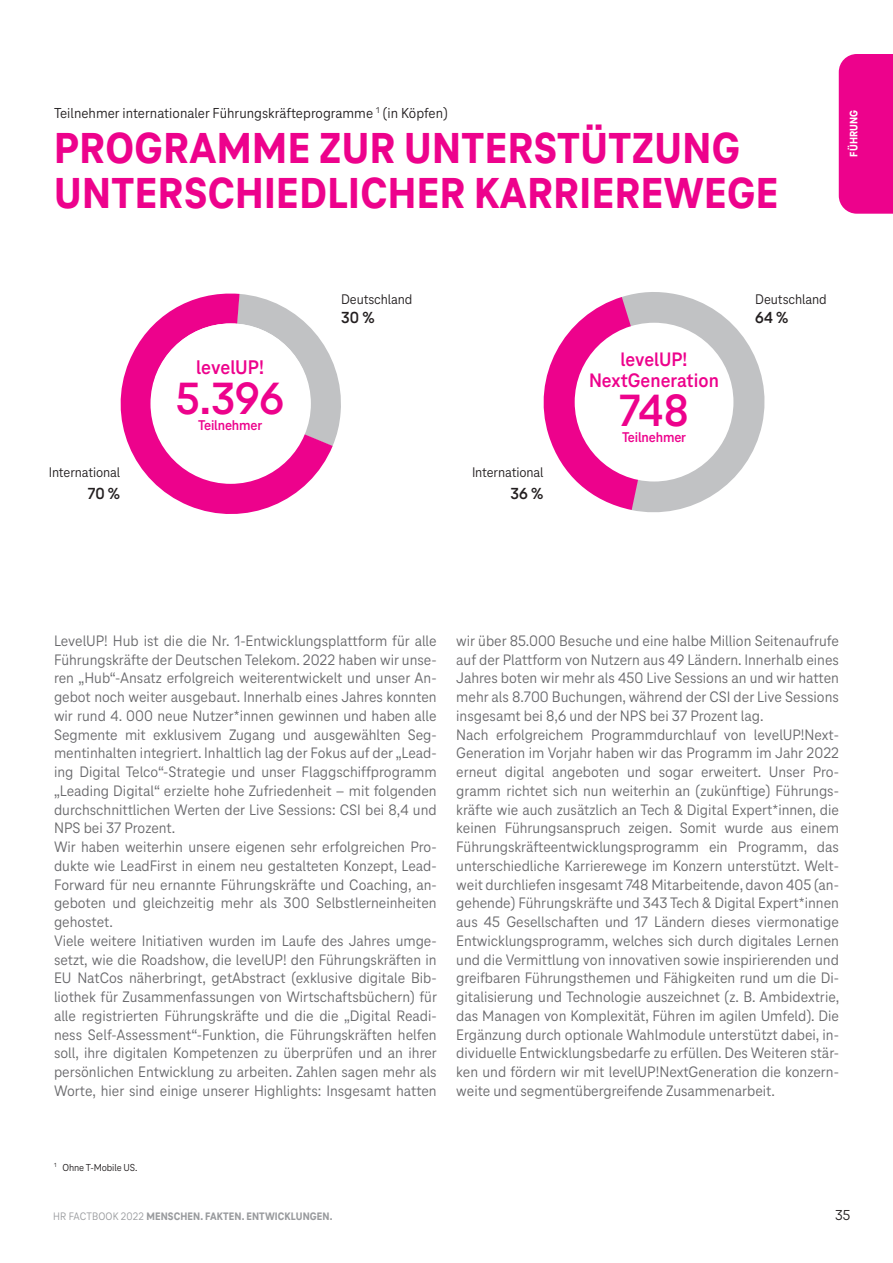
<style>
.page{position:relative;width:893px;height:1263px;background:#fff}
.page>*{position:absolute;margin:0;border:0;box-sizing:border-box;transform-origin:0 0}
.Headline_2_Zeilen{font:700 46.95px "Tele Neo";letter-spacing:-.005em;color:#ed028c}
.Headline_2_Zeilen-2{font:800 45px/45px "Tele Neo";letter-spacing:.01em;color:#ed028c}
.Headline_2_Zeilen-3{font:700 20.55px "Tele Neo";letter-spacing:-.005em;color:#ed028c}
.Headline_2_Zeilen-4{font:700 20.25px "Tele Neo";color:#ed028c}
.Headline_2_Zeilen-5{font:700 16.65px "Tele Neo";color:#231f20}
.Fließtext{font:15.75px/18.8px "Tele Neo";color:#69696c;text-align:justify}
.Headline_2_Zeilen-6{font:15px "Tele Neo";color:#231f20}
.Headline_2_Zeilen-7{font:700 14.7px "Tele Neo";letter-spacing:-.01em;color:#ed028c}
.t1{font:14.4px "Tele Neo";letter-spacing:-.005em;color:#231f20}
.t2{font:800 11.25px "Tele Neo";letter-spacing:.01em;color:#999b9e}
.t3{font:800 11.25px "Tele Neo";letter-spacing:.01em;color:#fff}
.Fließtext-2{font:10.5px "Tele Neo";letter-spacing:-.01em;color:#231f20}
.s1{font-weight:400}
</style>
<div class="page">
<div style="left:839px;top:54px;width:54px;height:160px;background:#ed028c"></div>
<svg style="left:333px;top:363px;width:8px;height:82px"></svg>
<svg style="left:120px;top:293px;width:213px;height:221px"></svg>
<svg style="left:543px;top:292px;width:222px;height:221px"></svg>
<div style="left:575px;top:323px;width:158px;height:158px;background:#fff;border-radius:50%"></div>
<div style="left:150px;top:323px;width:161px;height:161px;background:#fff;border-radius:50%"></div>
<p class="Headline_2_Zeilen-6" style="left:54px;top:104px;width:395px">Teilnehmer internationaler Führungskräfteprogramme <sup>1</sup> (in Köpfen)</p>
<p class="Headline_2_Zeilen-2" style="left:54px;top:126px;width:726px">PROGRAMME ZUR UNTERSTÜTZUNG<br>UNTERSCHIEDLICHER KARRIEREWEGE</p>
<p class="t3" style="left:848px;top:157px;width:48px;rotate:-90deg">FÜHRUNG</p>
<p class="t1" style="left:49px;top:464px;width:73px">International</p>
<p class="Headline_2_Zeilen-5" style="left:88px;top:484px;width:34px">70 %</p>
<p class="Headline_2_Zeilen-3" style="left:196px;top:356px;width:69px">levelUP!</p>
<p class="Headline_2_Zeilen" style="left:176px;top:372px;width:109px">5.396</p>
<p class="Headline_2_Zeilen-7" style="left:198px;top:417px;width:66px">Teilnehmer</p>
<p class="t1" style="left:341px;top:291px;width:73px">Deutschland</p>
<p class="Headline_2_Zeilen-5" style="left:341px;top:308px;width:35px">30 %</p>
<p class="t1" style="left:472px;top:464px;width:73px">International</p>
<p class="Headline_2_Zeilen-5" style="left:511px;top:484px;width:34px">36 %</p>
<p class="Headline_2_Zeilen-4" style="left:620px;top:348px;width:68px">levelUP!</p>
<p class="Headline_2_Zeilen-4" style="left:589px;top:369px;width:131px">NextGeneration</p>
<p class="Headline_2_Zeilen" style="left:619px;top:384px;width:71px">748</p>
<p class="Headline_2_Zeilen-7" style="left:622px;top:429px;width:66px">Teilnehmer</p>
<p class="t1" style="left:755px;top:291px;width:73px">Deutschland</p>
<p class="Headline_2_Zeilen-5" style="left:755px;top:308px;width:35px">64 %</p>
<p class="Fließtext" style="left:54px;top:631px;width:384px">LevelUP! Hub ist die die Nr. 1-Entwicklungsplattform für alle Führungskräfte der Deutschen Telekom. 2022 haben wir unse&shy;ren „Hub“-Ansatz erfolgreich weiterentwickelt und unser An&shy;gebot noch weiter ausgebaut. Innerhalb eines Jahres konnten wir rund 4. 000 neue Nutzer*innen gewinnen und haben alle Segmente mit exklusivem Zugang und ausgewählten Seg&shy;mentinhalten integriert. Inhaltlich lag der Fokus auf der „Lead&shy;ing Digital Telco“-Strategie und unser Flaggschiffprogramm „Leading Digital“ erzielte hohe Zufriedenheit – mit folgenden durchschnittlichen Werten der Live Sessions: CSI bei 8,4 und NPS bei 37 Prozent.</p>
<p class="Fließtext" style="left:54px;top:838px;width:384px">Wir haben weiterhin unsere eigenen sehr erfolgreichen Pro&shy;dukte wie LeadFirst in einem neu gestalteten Konzept, Lead-Forward für neu ernannte Führungskräfte und Coaching, an&shy;geboten und gleichzeitig mehr als 300 Selbstlerneinheiten gehostet.</p>
<p class="Fließtext" style="left:54px;top:931px;width:385px">Viele weitere Initiativen wurden im Laufe des Jahres umge&shy;setzt, wie die Roadshow, die levelUP! den Führungskräften in EU NatCos näherbringt, getAbstract (exklusive digitale Bib&shy;liothek für Zusammenfassungen von Wirtschaftsbüchern) für alle registrierten Führungskräfte und die die „Digital Readi&shy;ness Self-Assessment“-Funktion, die Führungskräften helfen soll, ihre digitalen Kompetenzen zu überprüfen und an ihrer persönlichen Entwicklung zu arbeiten. Zahlen sagen mehr als Worte, hier sind einige unserer Highlights: Insgesamt hatten</p>
<p class="Fließtext" style="left:456px;top:631px;width:384px">wir über 85.000 Besuche und eine halbe Million Seitenaufrufe auf der Plattform von Nutzern aus 49 Ländern. Innerhalb eines Jahres boten wir mehr als 450 Live Sessions an und wir hatten mehr als 8.700 Buchungen, während der CSI der Live Sessions insgesamt bei 8,6 und der NPS bei 37 Prozent lag.</p>
<p class="Fließtext" style="left:456px;top:725px;width:385px">Nach erfolgreichem Programmdurchlauf von levelUP!Next-Generation im Vorjahr haben wir das Programm im Jahr 2022 erneut digital angeboten und sogar erweitert. Unser Pro&shy;gramm richtet sich nun weiterhin an (zukünftige) Führungs&shy;kräfte wie auch zusätzlich an Tech &amp; Digital Expert*innen, die keinen Führungsanspruch zeigen. Somit wurde aus einem Führungskräfteentwicklungsprogramm ein Programm, das unterschiedliche Karrierewege im Konzern unterstützt. Welt&shy;weit durchliefen insgesamt 748 Mitarbeitende, davon 405 (an&shy;gehende) Führungskräfte und 343 Tech &amp; Digital Expert*innen aus 45 Gesellschaften und 17 Ländern dieses viermonatige Entwicklungsprogramm, welches sich durch digitales Lernen und die Vermittlung von innovativen sowie inspirierenden und greifbaren Führungsthemen und Fähigkeiten rund um die Di&shy;gitalisierung und Technologie auszeichnet (z. B. Ambidextrie, das Managen von Komplexität, Führen im agilen Umfeld). Die Ergänzung durch optionale Wahlmodule unterstützt dabei, in&shy;dividuelle Entwicklungsbedarfe zu erfüllen. Des Weiteren stär&shy;ken und fördern wir mit levelUP!NextGeneration die konzern&shy;weite und segmentübergreifende Zusammenarbeit.</p>
<p class="Fließtext-2" style="left:54px;top:1161px;width:85px"><sup>1</sup> Ohne T-Mobile US.</p>
<p class="t2" style="left:53px;top:1210px;width:281px"><span class="s1">HR FACTBOOK 2022</span> MENSCHEN. FAKTEN. ENTWICKLUNGEN.</p>
<p class="Headline_2_Zeilen-6" style="left:835px;top:1206px;width:17px">35</p>
</div>
